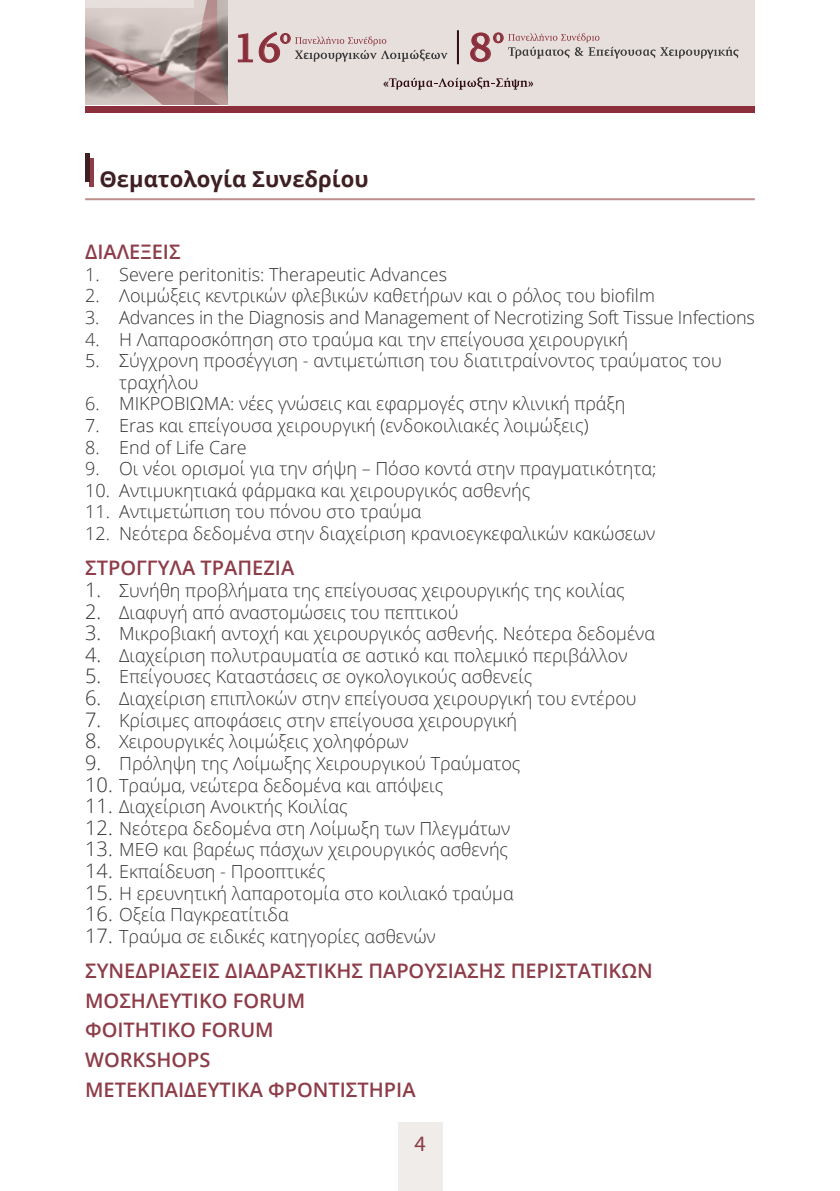
<style>
.page{position:relative;width:840px;height:1191px;background:#fff}
.page>*{position:absolute;margin:0;border:0;box-sizing:border-box;transform-origin:0 0}
.t1{font:41.2px "PF Diplomat Med";color:#8a2f3b}
.t2{font:41.2px "PF Diplomat S Caps Os F Med";color:#8a2f3b}
.t3{font:700 22px "Open Sans";color:#3e1f23}
.t4{font:22px "Myriad Pro";color:#8d3c48}
.t5{font:600 20px/29.6px "Open Sans";color:#8d3c48}
.t6{font:19.6px "PF Diplomat Med";color:#8a2f3b}
.t7{font:300 18px/21.6px "Open Sans";color:#323232}
.t8{font:700 12.6px "PF Diplomat";color:#300d11}
.s1{font-size:20px}
</style>
<div class="page">
<div style="left:397px;top:1123px;width:45px;height:68px;background:#f0ece9"></div>
<div style="left:85px;top:0;width:669px;height:108px;background:#e7dfdc"></div>
<svg style="left:389px;top:77px;width:144px;height:13px"></svg>
<svg style="left:194px;top:0;width:34px;height:7px"></svg>
<img style="left:85px;top:7px;width:143px;height:99px">
<div style="left:85px;top:106px;width:669px;height:7px;background:#8a2f3b"></div>
<svg style="left:238px;top:33px;width:15px;height:29px"></svg>
<svg style="left:259px;top:32px;width:188px;height:31px"></svg>
<svg style="left:470px;top:32px;width:268px;height:30px"></svg>
<hr style="left:456px;top:30px;width:2px;height:34px;background:#300d11">
<hr style="left:85px;top:198px;width:669px;height:2px;background:#bd8f8d">
<div style="left:89px;top:158px;width:5px;height:29px;background:#8d3c48"></div>
<div style="left:85px;top:153px;width:5px;height:28px;background:#3e1f23"></div>
<h1 class="t1" style="left:232px;top:26px;width:50px">16</h1>
<p class="t6" style="left:280px;top:26px;width:13px">o</p>
<h1 class="t2" style="left:468px;top:25px;width:26px">8</h1>
<p class="t6" style="left:492px;top:26px;width:13px">o</p>
<p class="t8" style="left:383px;top:76px;width:7px">«</p>
<p class="t3" style="left:99px;top:163px;width:270px">Θεματολογία Συνεδρίου</p>
<p class="t5" style="left:85px;top:237px;width:97px">ΔΙΑΛΕΞΕΙΣ</p>
<p class="t7" style="left:85px;top:263px;width:363px">1. Severe peritonitis: Therapeutic Advances</p>
<p class="t7" style="left:85px;top:284px;width:571px">2. Λοιμώξεις κεντρικών φλεβικών καθετήρων και ο ρόλος του biofilm</p>
<p class="t7" style="left:85px;top:306px;width:671px">3. Advances in the Diagnosis and Management of Necrotizing Soft Tissue Infections</p>
<p class="t7" style="left:85px;top:328px;width:544px">4. Η Λαπαροσκόπηση στο τραύμα και την επείγουσα χειρουργική</p>
<p class="t7" style="left:119px;top:349px;width:603px;text-indent:-34px">5. Σύγχρονη προσέγγιση - αντιμετώπιση του διατιτραίνοντος τραύματος του τραχήλου</p>
<p class="t7" style="left:85px;top:392px;width:541px">6. ΜΙΚΡΟΒΙΩΜΑ: νέες γνώσεις και εφαρμογές στην κλινική πράξη</p>
<p class="t7" style="left:85px;top:414px;width:504px">7. Eras και επείγουσα χειρουργική (ενδοκοιλιακές λοιμώξεις)</p>
<p class="t7" style="left:85px;top:436px;width:163px">8. End of Life Care</p>
<p class="t7" style="left:85px;top:457px;width:572px">9. Οι νέοι ορισμοί για την σήψη – Πόσο κοντά στην πραγματικότητα;</p>
<p class="t7" style="left:85px;top:479px;width:446px">10. Αντιμυκητιακά φάρμακα και χειρουργικός ασθενής</p>
<p class="t7" style="left:85px;top:500px;width:337px">11. Αντιμετώπιση του πόνου στο τραύμα</p>
<p class="t7" style="left:85px;top:522px;width:571px">12. Νεότερα δεδομένα στην διαχείριση κρανιοεγκεφαλικών κακώσεων</p>
<p class="t5" style="left:85px;top:553px;width:210px">ΣΤΡΟΓΓΥΛΑ ΤΡΑΠΕΖΙΑ</p>
<p class="t7" style="left:85px;top:579px;width:540px"><span class="s1">1.</span> Συνήθη προβλήματα της επείγουσας χειρουργικής της κοιλίας</p>
<p class="t7" style="left:85px;top:601px;width:374px"><span class="s1">2.</span> Διαφυγή από αναστομώσεις του πεπτικού</p>
<p class="t7" style="left:85px;top:622px;width:571px"><span class="s1">3.</span> Μικροβιακή αντοχή και χειρουργικός ασθενής. Νεότερα δεδομένα</p>
<p class="t7" style="left:85px;top:644px;width:543px"><span class="s1">4.</span> Διαχείριση πολυτραυματία σε αστικό και πολεμικό περιβάλλον</p>
<p class="t7" style="left:85px;top:665px;width:448px"><span class="s1">5.</span> Επείγουσες Καταστάσεις σε ογκολογικούς ασθενείς</p>
<p class="t7" style="left:85px;top:687px;width:552px"><span class="s1">6.</span> Διαχείριση επιπλοκών στην επείγουσα χειρουργική του εντέρου</p>
<p class="t7" style="left:85px;top:709px;width:433px"><span class="s1">7.</span> Κρίσιμες αποφάσεις στην επείγουσα χειρουργική</p>
<p class="t7" style="left:85px;top:730px;width:325px"><span class="s1">8.</span> Χειρουργικές λοιμώξεις χοληφόρων</p>
<p class="t7" style="left:85px;top:752px;width:436px"><span class="s1">9.</span> Πρόληψη της Λοίμωξης Χειρουργικού Τραύματος</p>
<p class="t7" style="left:85px;top:773px;width:359px"><span class="s1">10.</span> Τραύμα, νεώτερα δεδομένα και απόψεις</p>
<p class="t7" style="left:85px;top:795px;width:264px"><span class="s1">11.</span> Διαχείριση Ανοικτής Κοιλίας</p>
<p class="t7" style="left:85px;top:817px;width:426px"><span class="s1">12.</span> Νεότερα δεδομένα στη Λοίμωξη των Πλεγμάτων</p>
<p class="t7" style="left:85px;top:838px;width:424px"><span class="s1">13.</span> ΜΕΘ και βαρέως πάσχων χειρουργικός ασθενής</p>
<p class="t7" style="left:85px;top:860px;width:241px"><span class="s1">14.</span> Εκπαίδευση - Προοπτικές</p>
<p class="t7" style="left:85px;top:881px;width:430px"><span class="s1">15.</span> Η ερευνητική λαπαροτομία στο κοιλιακό τραύμα</p>
<p class="t7" style="left:85px;top:903px;width:205px"><span class="s1">16.</span> Οξεία Παγκρεατίτιδα</p>
<p class="t7" style="left:85px;top:925px;width:352px"><span class="s1">17.</span> Τραύμα σε ειδικές κατηγορίες ασθενών</p>
<p class="t5" style="left:85px;top:955px;width:569px">ΣΥΝΕΔΡΙΑΣΕΙΣ ΔΙΑΔΡΑΣΤΙΚΗΣ ΠΑΡΟΥΣΙΑΣΗΣ ΠΕΡΙΣΤΑΤΙΚΩΝ<br>ΜΟΣΗΛΕΥΤΙΚΟ FORUM<br>ΦΟΙΤΗΤΙΚΟ FORUM<br>WORKSHOPS<br>ΜΕΤΕΚΠΑΙΔΕΥΤΙΚΑ ΦΡΟΝΤΙΣΤΗΡΙΑ</p>
<p class="t4" style="left:414px;top:1129px;width:13px">4</p>
</div>
